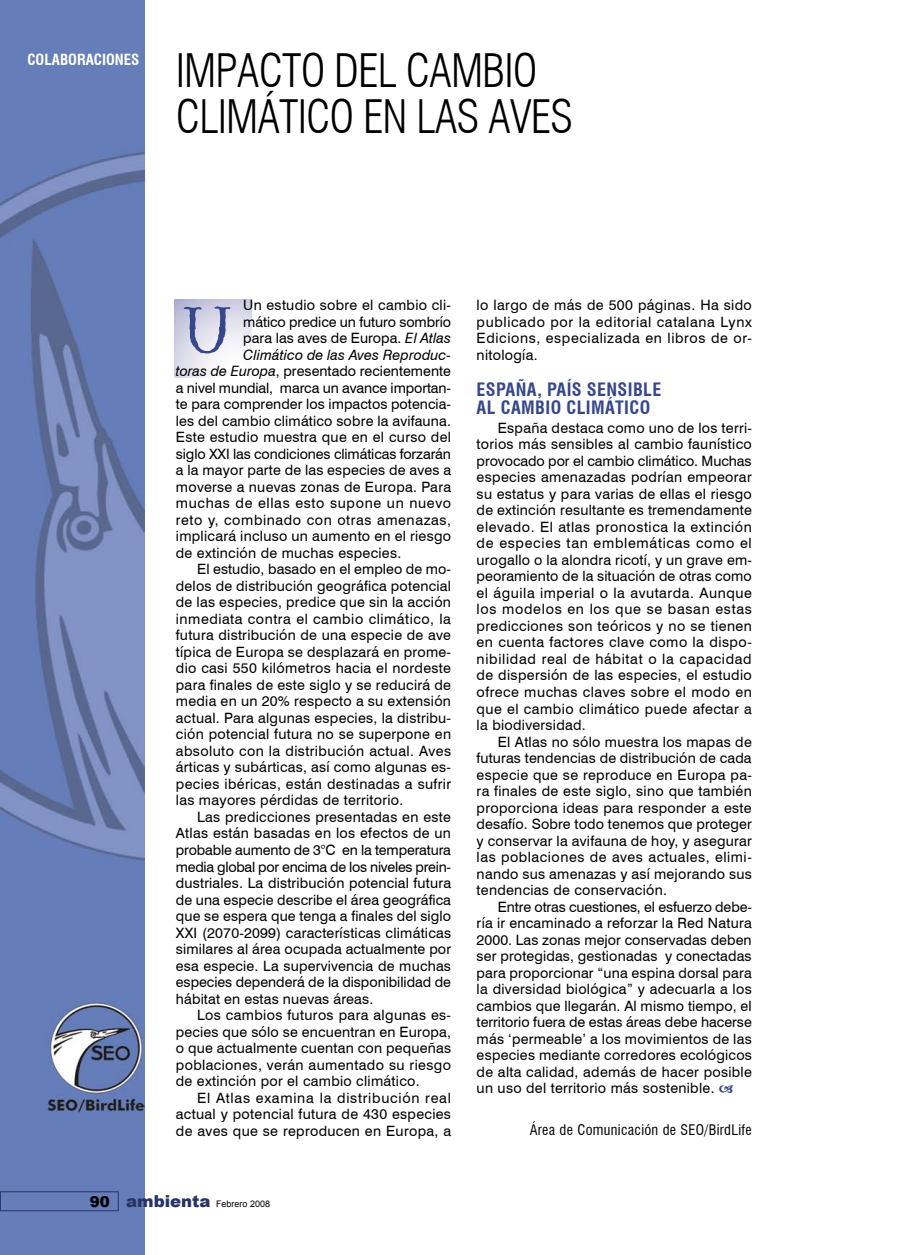
<style>
.page{position:relative;width:915px;height:1255px;background:#fff}
.page>*{position:absolute;margin:0;border:0;box-sizing:border-box;transform-origin:0 0}
.t1{font:63px "St Nicholas";color:#36478b}
.titular_reportaje{font:300 condensed 45px/46.5px "Swiss 721 BT";letter-spacing:-.02em;color:#000}
.Ladillo{font:700 condensed 18px/18px "Swiss 721 BT";letter-spacing:.02em;color:#36478b}
.t2{font:700 condensed 15px "Swiss 721 BT";color:#fff}
.Texto_general{font:14.25px/16.5px "Swiss 721 BT";letter-spacing:.02em;color:#000;text-align:justify}
.Texto_general-2{font:14.25px "Swiss 721 BT";letter-spacing:-.005em;color:#000}
.Texto_general-3{font:14.25px "Swiss 721 BT";color:#000}
.Texto_general-4{font:14.25px "Swiss 721 BT";letter-spacing:-.01em;color:#000}
.Texto_general-5{font:14.25px "Swiss 721 BT";letter-spacing:.04em;color:#000}
.Firma{font:condensed 14.25px "Swiss 721 BT";letter-spacing:.02em;color:#000}
.Texto_general-6{font:14.25px "Swiss 721 BT";letter-spacing:.045em;color:#000}
.Texto_general-7{font:italic 14.25px "Swiss 721 BT";letter-spacing:.005em;color:#000}
.t3{font:9px "Arial";color:#000}
.s1{font-style:italic}
.s2{font-weight:900;font-size:15px}
.s3{font-weight:900;font-size:16.5px;color:#283366}
</style>
<div class="page">
<img style="left:0;top:0;width:144px;height:1254px">
<svg style="left:174px;top:299px;width:77px;height:78px"></svg>
<div style="left:0;top:1191px;width:119px;height:19px;border:1px solid #283366"></div>
<p class="t2" style="left:27px;top:51px;width:114px">COLABORACIONES</p>
<p class="titular_reportaje" style="left:176px;top:47px;width:398px">IMPACTO DEL CAMBIO<br>CLIMÁTICO EN LAS AVES</p>
<p class="Texto_general" style="left:243px;top:297px;width:209px">Un estudio sobre el cambio cli-</p>
<p class="Texto_general-2" style="left:243px;top:313px;width:209px">mático predice un futuro sombrío</p>
<p class="Texto_general" style="left:243px;top:330px;width:209px">para las aves de Europa. <span class="s1">El Atlas</span></p>
<p class="Texto_general-7" style="left:243px;top:346px;width:209px">Climático de las Aves Reproduc-</p>
<p class="Texto_general-3" style="left:176px;top:362px;width:276px"><span class="s1">toras de Europa</span>, presentado recientemente</p>
<p class="Texto_general-4" style="left:176px;top:379px;width:276px">a nivel mundial, marca un avance importan-</p>
<p class="Texto_general" style="left:176px;top:396px;width:276px">te para comprender los impactos potencia-</p>
<p class="Texto_general" style="left:176px;top:412px;width:276px">les del cambio climático sobre la avifauna.</p>
<p class="Texto_general" style="left:176px;top:429px;width:276px">Este estudio muestra que en el curso del</p>
<p class="Texto_general-2" style="left:176px;top:445px;width:276px">siglo XXI las condiciones climáticas forzarán</p>
<p class="Texto_general" style="left:176px;top:462px;width:276px">a la mayor parte de las especies de aves a</p>
<p class="Texto_general" style="left:176px;top:478px;width:276px">moverse a nuevas zonas de Europa. Para</p>
<p class="Texto_general-6" style="left:176px;top:494px;width:277px">muchas de ellas esto supone un nuevo</p>
<p class="Texto_general-5" style="left:176px;top:511px;width:276px">reto y, combinado con otras amenazas,</p>
<p class="Texto_general" style="left:176px;top:528px;width:276px">implicará incluso un aumento en el riesgo</p>
<p class="Texto_general" style="left:176px;top:544px;width:227px">de extinción de muchas especies.</p>
<p class="Texto_general" style="left:176px;top:561px;width:277px;text-indent:21px">El estudio, basado en el empleo de mo&shy;delos de distribución geográfica potencial de las especies, predice que sin la acción inmediata contra el cambio climático, la futura distribución de una especie de ave típica de Europa se desplazará en prome&shy;dio casi 550 kilómetros hacia el nordeste para finales de este siglo y se reducirá de media en un 20% respecto a su extensión actual. Para algunas especies, la distribu&shy;ción potencial futura no se superpone en absoluto con la distribución actual. Aves árticas y subárticas, así como algunas es&shy;pecies ibéricas, están destinadas a sufrir las mayores pérdidas de territorio.</p>
<p class="Texto_general" style="left:176px;top:808px;width:277px;text-indent:21px">Las predicciones presentadas en este Atlas están basadas en los efectos de un probable aumento de 3°C en la temperatura media global por encima de los niveles prein&shy;dustriales. La distribución potencial futura de una especie describe el área geográfica que se espera que tenga a finales del siglo XXI (2070-2099) características climáticas similares al área ocupada actualmente por esa especie. La supervivencia de muchas especies dependerá de la disponibilidad de hábitat en estas nuevas áreas.</p>
<p class="Texto_general" style="left:176px;top:1006px;width:277px;text-indent:21px">Los cambios futuros para algunas es&shy;pecies que sólo se encuentran en Europa, o que actualmente cuentan con pequeñas poblaciones, verán aumentado su riesgo de extinción por el cambio climático.</p>
<p class="Texto_general" style="left:176px;top:1089px;width:277px;text-indent:21px">El Atlas examina la distribución real actual y potencial futura de 430 especies de aves que se reproducen en Europa, a</p>
<p class="t1" style="left:184px;top:302px;width:48px">U</p>
<p class="Texto_general" style="left:476px;top:297px;width:277px">lo largo de más de 500 páginas. Ha sido publicado por la editorial catalana Lynx Edicions, especializada en libros de or&shy;nitología.</p>
<p class="Ladillo" style="left:476px;top:380px;width:186px">ESPAÑA, PAÍS SENSIBLE<br>AL CAMBIO CLIMÁTICO</p>
<p class="Texto_general" style="left:476px;top:419px;width:277px;text-indent:21px">España destaca como uno de los terri&shy;torios más sensibles al cambio faunístico provocado por el cambio climático. Muchas especies amenazadas podrían empeorar su estatus y para varias de ellas el riesgo de extinción resultante es tremendamente elevado. El atlas pronostica la extinción de especies tan emblemáticas como el urogallo o la alondra ricotí, y un grave em&shy;peoramiento de la situación de otras como el águila imperial o la avutarda. Aunque los modelos en los que se basan estas predicciones son teóricos y no se tienen en cuenta factores clave como la dispo&shy;nibilidad real de hábitat o la capacidad de dispersión de las especies, el estudio ofrece muchas claves sobre el modo en que el cambio climático puede afectar a la biodiversidad.</p>
<p class="Texto_general" style="left:476px;top:733px;width:276px;text-indent:21px">El Atlas no sólo muestra los mapas de futuras tendencias de distribución de cada especie que se reproduce en Europa pa&shy;ra finales de este siglo, sino que también proporciona ideas para responder a este desafío. Sobre todo tenemos que proteger y conservar la avifauna de hoy, y asegurar las poblaciones de aves actuales, elimi&shy;nando sus amenazas y así mejorando sus tendencias de conservación.</p>
<p class="Texto_general" style="left:476px;top:898px;width:277px;text-indent:21px">Entre otras cuestiones, el esfuerzo debe&shy;ría ir encaminado a reforzar la Red Natura 2000. Las zonas mejor conservadas deben ser protegidas, gestionadas y conectadas para proporcionar “una espina dorsal para la diversidad biológica” y adecuarla a los cambios que llegarán. Al mismo tiempo, el territorio fuera de estas áreas debe hacerse más ‘permeable’ a los movimientos de las especies mediante corredores ecológicos de alta calidad, además de hacer posible un uso del territorio más sostenible.</p>
<p class="Firma" style="left:529px;top:1121px;width:223px">Área de Comunicación de SEO/BirdLife</p>
<p class="t3" style="left:90px;top:1197px;width:182px"><span class="s2">90</span> <span class="s3">ambienta</span> Febrero 2008</p>
</div>
